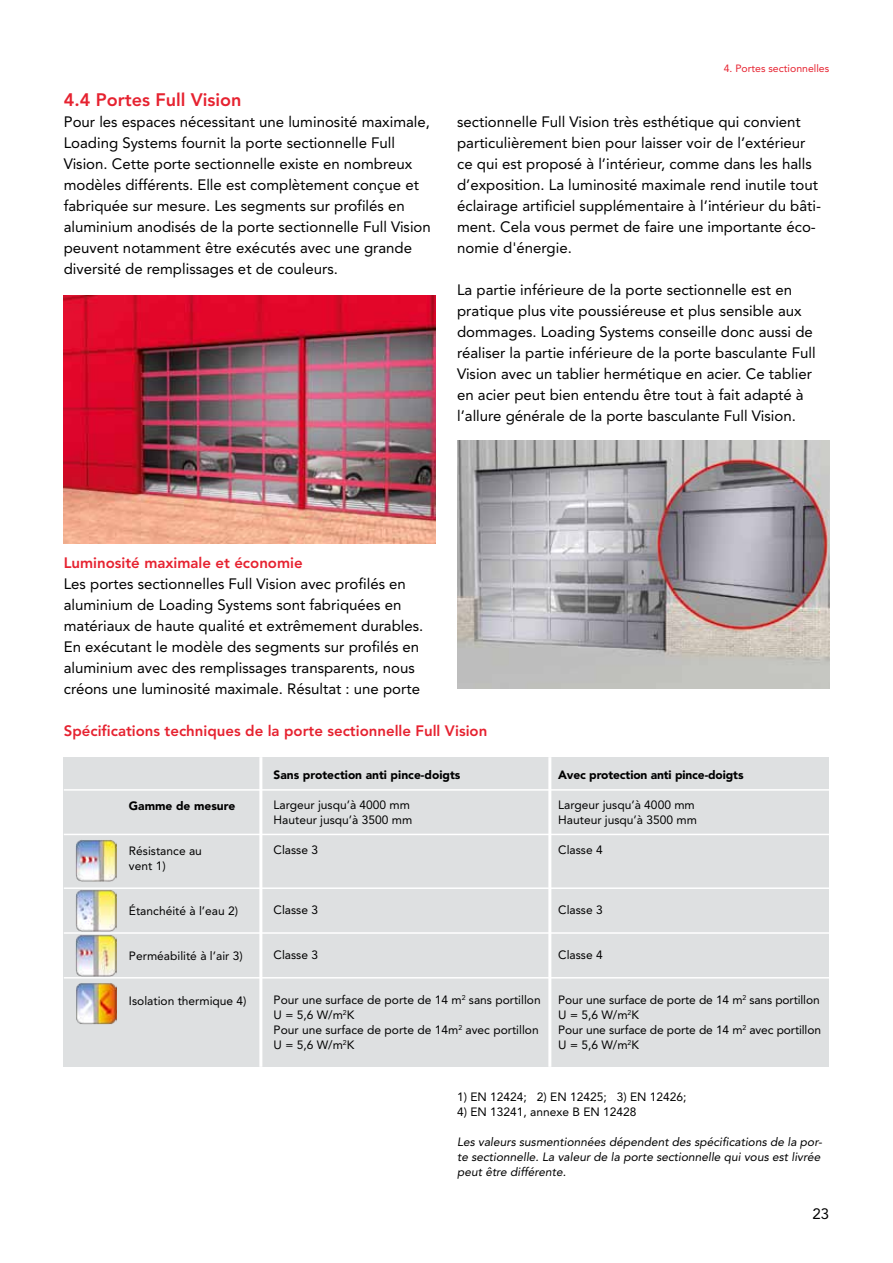
<style>
.page{position:relative;width:893px;height:1263px;background:#fff}
.page>*{position:absolute;margin:0;border:0;box-sizing:border-box;transform-origin:0 0}
.t1{font:800 18px "LS Sans Com";color:#e62230}
.t2{font:15px/21px "LS Sans Com";color:#000}
.t3{font:800 15px "LS Sans Com";color:#e62230}
.t4{font:12px/15px "LS Sans Com";color:#000}
.t5{font:italic 12px/15px "LS Sans Com";color:#000}
.t6{font:900 12px "LS Sans Com";color:#000}
.t7{font:10.5px "LS Sans Com";color:#e62230}
.s1{font-weight:800;color:#e62230}
</style>
<div class="page">
<img style="left:64px;top:296px;width:372px;height:248px">
<img style="left:457px;top:441px;width:372px;height:248px">
<div style="left:64px;top:757px;width:765px;height:310px;background:#dee0e1"></div>
<hr style="left:259px;top:757px;width:3px;height:310px;background:#fff">
<hr style="left:548px;top:757px;width:3px;height:310px;background:#fff">
<hr style="left:64px;top:789px;width:765px;height:2px;background:#fff">
<hr style="left:64px;top:834px;width:765px;height:1px;background:#fff">
<hr style="left:64px;top:887px;width:765px;height:2px;background:#fff">
<hr style="left:64px;top:932px;width:765px;height:2px;background:#fff">
<hr style="left:64px;top:977px;width:765px;height:1px;background:#fff">
<img style="left:76px;top:983px;width:41px;height:41px">
<img style="left:75px;top:935px;width:42px;height:41px">
<img style="left:75px;top:890px;width:42px;height:41px">
<img style="left:75px;top:840px;width:42px;height:41px">
<p class="t1" style="left:64px;top:89px;width:179px">4.4 Portes Full Vision</p>
<p class="t2" style="left:64px;top:111px;width:369px">Pour les espaces nécessitant une luminosité maximale, Loading Systems fournit la porte sectionnelle Full Vision. Cette porte sectionnelle existe en nombreux modèles différents. Elle est complètement conçue et fabriquée sur mesure. Les segments sur profilés en aluminium anodisés de la porte sectionnelle Full Vision peuvent notamment être exécutés avec une grande diversité de remplissages et de couleurs.</p>
<p class="t7" style="left:724px;top:62px;width:107px">4. Portes sectionnelles</p>
<p class="t2" style="left:457px;top:111px;width:365px">sectionnelle Full Vision très esthétique qui convient particulièrement bien pour laisser voir de l’extérieur ce qui est proposé à l’intérieur, comme dans les halls d’exposition. La luminosité maximale rend inutile tout éclairage artificiel supplémentaire à l’intérieur du bâti&shy;ment. Cela vous permet de faire une importante éco&shy;nomie d'énergie.</p>
<p class="t2" style="left:457px;top:279px;width:360px">La partie inférieure de la porte sectionnelle est en pratique plus vite poussiéreuse et plus sensible aux dommages. Loading Systems conseille donc aussi de réaliser la partie inférieure de la porte basculante Full Vision avec un tablier hermétique en acier. Ce tablier en acier peut bien entendu être tout à fait adapté à l’allure générale de la porte basculante Full Vision.</p>
<p class="t2" style="left:64px;top:552px;width:361px"><span class="s1">Luminosité maximale et économie<br></span>Les portes sectionnelles Full Vision avec profilés en aluminium de Loading Systems sont fabriquées en matériaux de haute qualité et extrêmement durables.<br>En exécutant le modèle des segments sur profilés en aluminium avec des remplissages transparents, nous créons une luminosité maximale. Résultat : une porte</p>
<p class="t3" style="left:64px;top:722px;width:425px">Spécifications techniques de la porte sectionnelle Full Vision</p>
<p class="t6" style="left:129px;top:798px;width:108px">Gamme de mesure</p>
<p class="t4" style="left:129px;top:843px;width:74px">Résistance au vent 1)</p>
<p class="t4" style="left:129px;top:903px;width:111px">Étanchéité à l’eau 2)</p>
<p class="t4" style="left:129px;top:948px;width:115px">Perméabilité à l’air 3)</p>
<p class="t4" style="left:129px;top:993px;width:119px">Isolation thermique 4)</p>
<p class="t6" style="left:274px;top:767px;width:188px">Sans protection anti pince-doigts</p>
<p class="t4" style="left:274px;top:797px;width:140px">Largeur jusqu’à 4000 mm<br>Hauteur jusqu’à 3500 mm</p>
<p class="t4" style="left:274px;top:842px;width:46px">Classe 3</p>
<p class="t4" style="left:274px;top:902px;width:46px">Classe 3</p>
<p class="t4" style="left:274px;top:947px;width:46px">Classe 3</p>
<p class="t4" style="left:274px;top:992px;width:269px">Pour une surface de porte de 14 m<sup>2</sup> sans portillon<br>U = 5,6 W/m<sup>2</sup>K<br>Pour une surface de porte de 14m<sup>2</sup> avec portillon<br>U = 5,6 W/m<sup>2</sup>K</p>
<p class="t6" style="left:558px;top:767px;width:187px">Avec protection anti pince-doigts</p>
<p class="t4" style="left:558px;top:797px;width:140px">Largeur jusqu’à 4000 mm<br>Hauteur jusqu’à 3500 mm</p>
<p class="t4" style="left:558px;top:842px;width:46px">Classe 4</p>
<p class="t4" style="left:558px;top:902px;width:46px">Classe 3</p>
<p class="t4" style="left:558px;top:947px;width:46px">Classe 4</p>
<p class="t4" style="left:558px;top:992px;width:264px">Pour une surface de porte de 14 m<sup>2</sup> sans portillon<br>U = 5,6 W/m<sup>2</sup>K<br>Pour une surface de porte de 14 m<sup>2</sup> avec portillon<br>U = 5,6 W/m<sup>2</sup>K</p>
<p class="t4" style="left:457px;top:1089px;width:231px">1) EN 12424; 2) EN 12425; 3) EN 12426;</p>
<p class="t4" style="left:457px;top:1104px;width:181px">4) EN 13241, annexe B EN 12428</p>
<p class="t5" style="left:457px;top:1134px;width:366px">Les valeurs susmentionnées dépendent des spécifications de la por&shy;te sectionnelle. La valeur de la porte sectionnelle qui vous est livrée peut être différente.</p>
<p class="t2" style="left:812px;top:1203px;width:18px">23</p>
</div>
